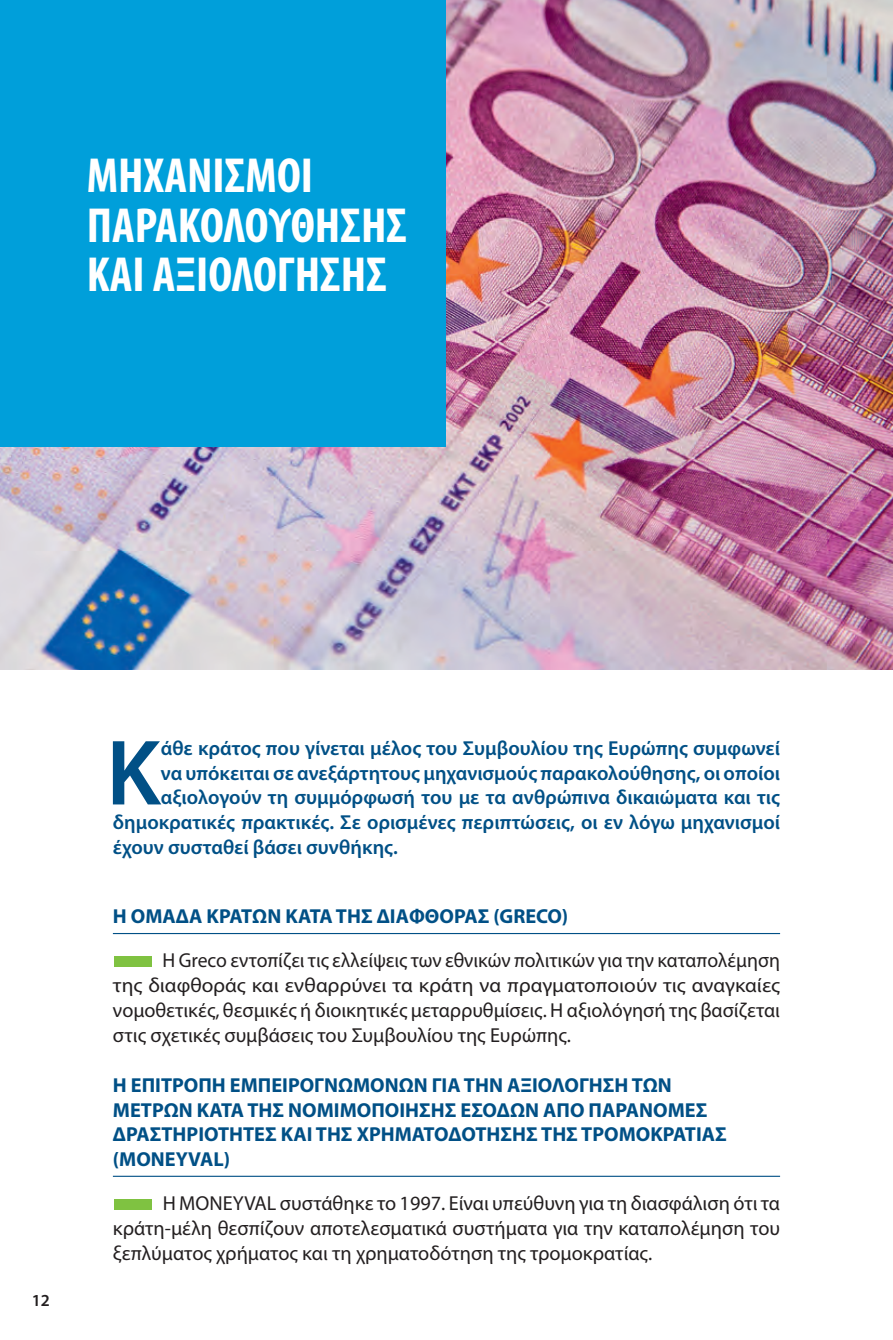
<style>
.page{position:relative;width:893px;height:1340px;background:#fff}
.page>*{position:absolute;margin:0;border:0;box-sizing:border-box;transform-origin:0 0}
.t1{font:600 93.6px "Myriad Pro";color:#015086}
.t2{font:700 condensed 49.5px/49.5px "Myriad Pro";color:#fff}
.t3{font:20.25px/24.8px "Myriad Pro";color:#231f20;text-align:justify}
.t4{font:600 20.25px "Myriad Pro";color:#015086}
.t5{font:700 20.25px/24.8px "Myriad Pro";color:#015086}
.t6{font:600 16.88px "Myriad Pro";color:#231f20}
.s1{color:#7fc241}
</style>
<div class="page">
<img style="left:0;top:0;width:893px;height:670px">
<div style="left:0;top:0;width:445px;height:446px;background:#009fda"></div>
<hr style="left:113px;top:933px;width:667px;height:1px;background:#015086">
<hr style="left:113px;top:1175px;width:667px;height:1px;background:#015086">
<h2 class="t2" style="left:87px;top:150px;width:322px">ΜΗΧΑΝΙΣΜΟΙ<br>ΠΑΡΑΚΟΛΟΥΘΗΣΗΣ<br>ΚΑΙ ΑΞΙΟΛΟΓΗΣΗΣ</h2>
<p class="t6" style="left:32px;top:1289px;width:20px">12</p>
<h1 class="t1" style="left:106px;top:713px;width:56px">Κ</h1>
<p class="t4" style="left:161px;top:735px;width:621px">άθε κράτος που γίνεται μέλος του Συμβουλίου της Ευρώπης συμφωνεί</p>
<p class="t4" style="left:161px;top:760px;width:621px">να υπόκειται σε ανεξάρτητους μηχανισμούς παρακολούθησης, οι οποίοι</p>
<p class="t4" style="left:161px;top:784px;width:621px">αξιολογούν τη συμμόρφωσή του με τα ανθρώπινα δικαιώματα και τις</p>
<p class="t4" style="left:113px;top:809px;width:669px">δημοκρατικές πρακτικές. Σε ορισμένες περιπτώσεις, οι εν λόγω μηχανισμοί</p>
<p class="t4" style="left:113px;top:834px;width:286px">έχουν συσταθεί βάσει συνθήκης.</p>
<p class="t5" style="left:113px;top:903px;width:457px">Η ΟΜΑΔΑ ΚΡΑΤΩΝ ΚΑΤΑ ΤΗΣ ΔΙΑΦΘΟΡΑΣ (GRECO)</p>
<p class="t3" style="left:113px;top:947px;width:669px"><span class="s1">■</span> Η Greco εντοπίζει τις ελλείψεις των εθνικών πολιτικών για την καταπολέμηση της διαφθοράς και ενθαρρύνει τα κράτη να πραγματοποιούν τις αναγκαίες νομοθετικές, θεσμικές ή διοικητικές μεταρρυθμίσεις. Η αξιολόγησή της βασίζεται στις σχετικές συμβάσεις του Συμβουλίου της Ευρώπης.</p>
<p class="t5" style="left:113px;top:1072px;width:615px">Η ΕΠΙΤΡΟΠΗ ΕΜΠΕΙΡΟΓΝΩΜΟΝΩΝ ΓΙΑ ΤΗΝ ΑΞΙΟΛΟΓΗΣΗ ΤΩΝ ΜΕΤΡΩΝ ΚΑΤΑ ΤΗΣ ΝΟΜΙΜΟΠΟΙΗΣΗΣ ΕΣΟΔΩΝ ΑΠΟ ΠΑΡΑΝΟΜΕΣ ΔΡΑΣΤΗΡΙΟΤΗΤΕΣ ΚΑΙ ΤΗΣ ΧΡΗΜΑΤΟΔΟΤΗΣΗΣ ΤΗΣ ΤΡΟΜΟΚΡΑΤΙΑΣ (MONEYVAL)</p>
<p class="t3" style="left:113px;top:1190px;width:669px"><span class="s1">■</span> Η MONEYVAL συστάθηκε το 1997. Είναι υπεύθυνη για τη διασφάλιση ότι τα κράτη-μέλη θεσπίζουν αποτελεσματικά συστήματα για την καταπολέμηση του ξεπλύματος χρήματος και τη χρηματοδότηση της τρομοκρατίας.</p>
</div>
